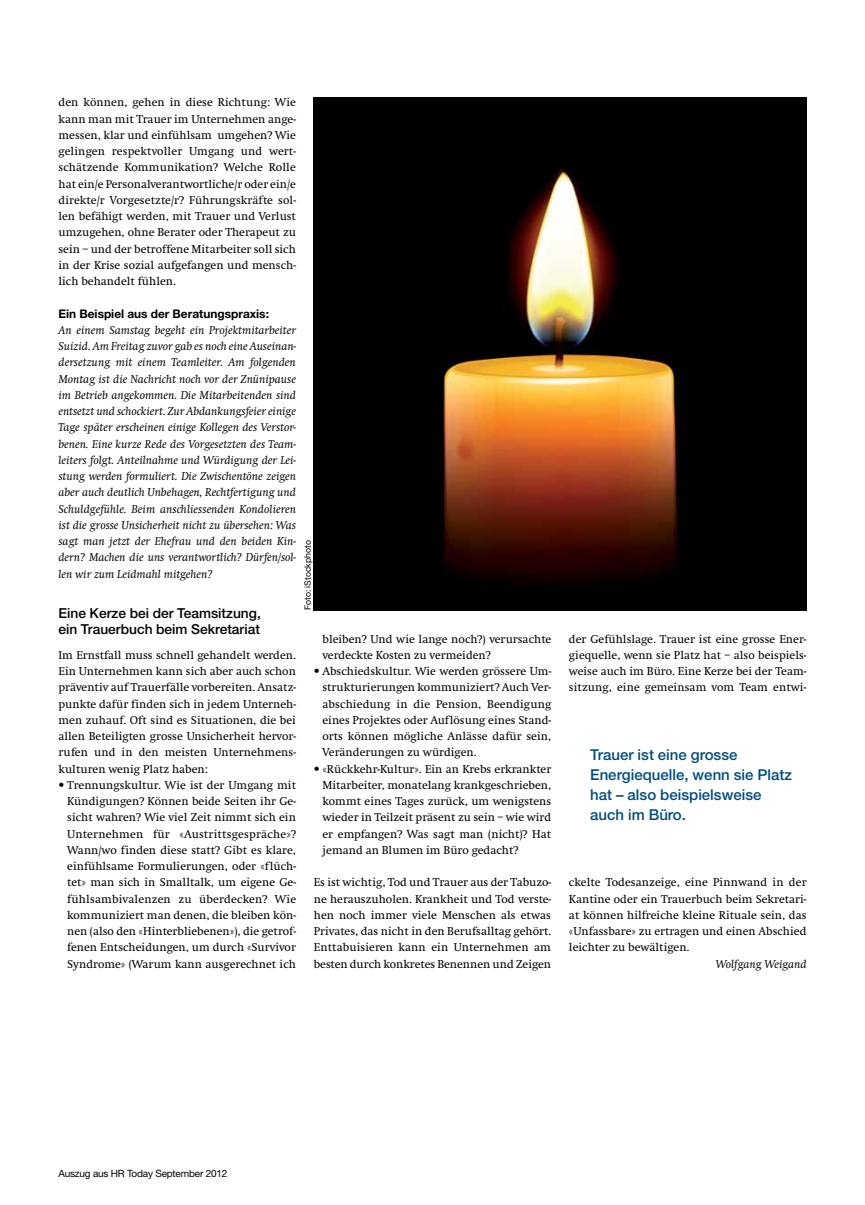
<style>
.page{position:relative;width:865px;height:1205px;background:#fff}
.page>*{position:absolute;margin:0;border:0;box-sizing:border-box;transform-origin:0 0}
.t1{font:500 15px/20px "Helvetica Neue LT";color:#004d80}
.t2{font:500 13.75px/16.2px "Helvetica Neue LT";color:#000}
.t3{font:11.88px/16.2px "Swift EF";color:#000;text-align:justify}
.t4{font:italic 11.88px/16.2px "Swift EF";color:#000;text-align:justify}
.t5{font:700 11.88px "Helvetica Neue LT";color:#000}
.t6{font:10px "Helvetica Neue LT";letter-spacing:-.02em;color:#000}
.t7{font:8.75px "Helvetica Neue LT";color:#000}
.s1{font-family:"Helvetica Neue LT";font-weight:700}
</style>
<div class="page">
<img style="left:314px;top:97px;width:492px;height:513px">
<p class="t3" style="left:58px;top:95px;width:239px">den können, gehen in diese Richtung: Wie kann man mit Trauer im Unternehmen ange&shy;messen, klar und einfühlsam umgehen? Wie gelingen respektvoller Umgang und wert&shy;schätzende Kommunikation? Welche Rolle hat ein/e Personalverantwortliche/r oder ein/e direkte/r Vorgesetzte/r? Führungskräfte sol&shy;len befähigt werden, mit Trauer und Verlust umzugehen, ohne Berater oder Therapeut zu sein – und der betroffene Mitarbeiter soll sich in der Krise sozial aufgefangen und mensch&shy;lich behandelt fühlen.</p>
<p class="t5" style="left:58px;top:306px;width:212px">Ein Beispiel aus der Beratungspraxis:</p>
<p class="t4" style="left:58px;top:322px;width:239px">An einem Samstag begeht ein Projektmitarbeiter Suizid. Am Freitag zuvor gab es noch eine Auseinan&shy;dersetzung mit einem Teamleiter. Am folgenden Montag ist die Nachricht noch vor der Znünipause im Betrieb angekommen. Die Mitarbeitenden sind entsetzt und schockiert. Zur Abdankungsfeier einige Tage später erscheinen einige Kollegen des Verstor&shy;benen. Eine kurze Rede des Vorgesetzten des Team&shy;leiters folgt. Anteilnahme und Würdigung der Lei&shy;stung werden formuliert. Die Zwischentöne zeigen aber auch deutlich Unbehagen, Rechtfertigung und Schuldgefühle. Beim anschliessenden Kondolieren ist die grosse Unsicherheit nicht zu übersehen: Was sagt man jetzt der Ehefrau und den beiden Kin&shy;dern? Machen die uns verantwortlich? Dürfen/sol&shy;len wir zum Leidmahl mitgehen?</p>
<p class="t2" style="left:58px;top:604px;width:204px">Eine Kerze bei der Teamsitzung, ein Trauerbuch beim Sekretariat</p>
<p class="t3" style="left:58px;top:647px;width:239px">Im Ernstfall muss schnell gehandelt werden.<br>Ein Unternehmen kann sich aber auch schon präventiv auf Trauerfälle vorbereiten. Ansatz&shy;punkte dafür finden sich in jedem Unterneh&shy;men zuhauf. Oft sind es Situationen, die bei allen Beteiligten grosse Unsicherheit hervor&shy;rufen und in den meisten Unternehmens&shy;kulturen wenig Platz haben:</p>
<p class="t3" style="left:67px;top:777px;width:230px;text-indent:-9px"><span class="s1">•</span> Trennungskultur. Wie ist der Umgang mit Kündigungen? Können beide Seiten ihr Ge&shy;sicht wahren? Wie viel Zeit nimmt sich ein Unternehmen für «Austrittsgespräche»?<br>Wann/wo finden diese statt? Gibt es klare, einfühlsame Formulierungen, oder «flüch&shy;tet» man sich in Smalltalk, um eigene Ge&shy;fühlsambivalenzen zu überdecken? Wie kommuniziert man denen, die bleiben kön&shy;nen (also den «Hinterbliebenen»), die getrof&shy;fenen Entscheidungen, um durch «Survivor Syndrome» (Warum kann ausgerechnet ich</p>
<p class="t7" style="left:302px;top:610px;width:72px;rotate:-90deg">Foto: iStockphoto</p>
<p class="t3" style="left:322px;top:631px;width:230px">bleiben? Und wie lange noch?) verursachte verdeckte Kosten zu vermeiden?</p>
<p class="t3" style="left:322px;top:663px;width:230px;text-indent:-9px"><span class="s1">•</span> Abschiedskultur. Wie werden grössere Um&shy;strukturierungen kommuniziert? Auch Ver&shy;abschiedung in die Pension, Beendigung eines Projektes oder Auflösung eines Stand&shy;orts können mögliche Anlässe dafür sein, Veränderungen zu würdigen.</p>
<p class="t3" style="left:322px;top:761px;width:230px;text-indent:-9px"><span class="s1">•</span> «Rückkehr-Kultur». Ein an Krebs erkrankter Mitarbeiter, monatelang krankgeschrieben, kommt eines Tages zurück, um wenigstens wieder in Teilzeit präsent zu sein – wie wird er empfangen? Was sagt man (nicht)? Hat jemand an Blumen im Büro gedacht?</p>
<p class="t3" style="left:314px;top:874px;width:239px">Es ist wichtig, Tod und Trauer aus der Tabuzo&shy;ne herauszuholen. Krankheit und Tod verste&shy;hen noch immer viele Menschen als etwas Privates, das nicht in den Berufsalltag gehört.<br>Enttabuisieren kann ein Unternehmen am besten durch konkretes Benennen und Zeigen</p>
<p class="t3" style="left:569px;top:631px;width:239px">der Gefühlslage. Trauer ist eine grosse Ener&shy;giequelle, wenn sie Platz hat – also beispiels&shy;weise auch im Büro. Eine Kerze bei der Team&shy;sitzung, eine gemeinsam vom Team entwi-</p>
<p class="t1" style="left:590px;top:745px;width:203px">Trauer ist eine grosse<br>Energiequelle, wenn sie Platz hat – also beispielsweise auch im Büro.</p>
<p class="t3" style="left:569px;top:874px;width:239px">ckelte Todesanzeige, eine Pinnwand in der Kantine oder ein Trauerbuch beim Sekretari&shy;at können hilfreiche kleine Rituale sein, das «Unfassbare» zu ertragen und einen Abschied leichter zu bewältigen.</p>
<p class="t4" style="left:715px;top:956px;width:92px">Wolfgang Weigand</p>
<p class="t6" style="left:58px;top:1168px;width:170px">Auszug aus HR Today September 2012</p>
</div>
